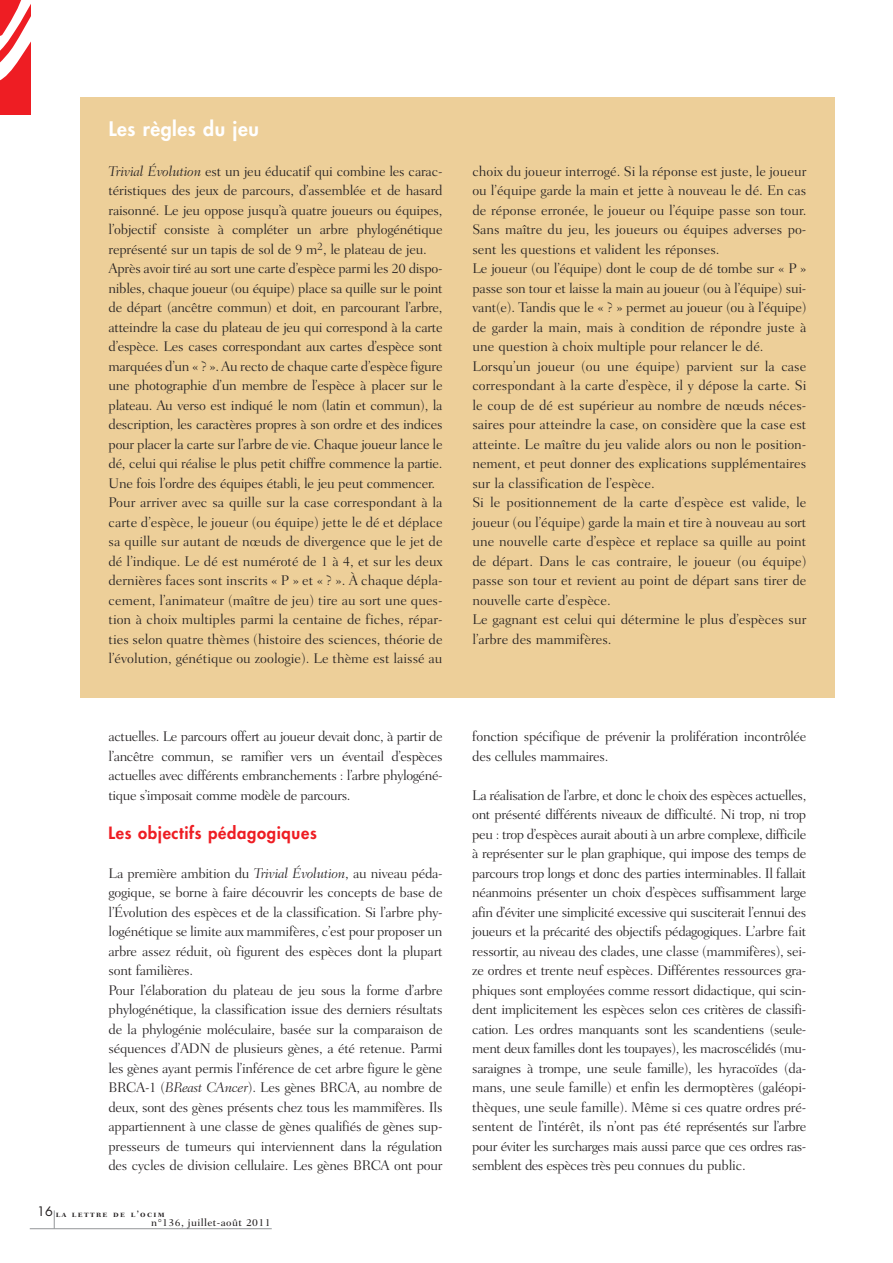
<style>
.page{position:relative;width:893px;height:1263px;background:#fff}
.page>*{position:absolute;margin:0;border:0;box-sizing:border-box;transform-origin:0 0}
.t1{font:800 19.5px "Futura";letter-spacing:.03em;color:#fff}
.t2{font:800 16.5px "Futura";letter-spacing:.04em;color:#ee1d23}
.t3{font:300 14.25px/19.5px "Fairfield LH";letter-spacing:-.015em;color:#231f20}
.t4{font:500 10.5px "Fairfield LH";letter-spacing:.04em;color:#231f20}
.t5{font:9px "Fairfield LH Bold SC";letter-spacing:.15em;color:#231f20}
.s1{font-style:italic}
.s2{font-family:"Futura";font-size:12.75px}
</style>
<div class="page">
<svg style="left:54px;top:1210px;width:1px;height:18px"></svg>
<hr style="left:30px;top:1228px;width:242px;height:1px;background:#939598">
<svg style="left:0;top:0;width:30px;height:114px"></svg>
<div style="left:81px;top:97px;width:754px;height:600px;background:#edcf99"></div>
<h1 class="t1" style="left:109px;top:120px;width:152px">Les règles du jeu</h1>
<p class="t3" style="left:109px;top:162px;width:336px"><span class="s1">Trivial Évolution</span> est un jeu éducatif qui combine les carac&shy;téristiques des jeux de parcours, d’assemblée et de hasard raisonné. Le jeu oppose jusqu’à quatre joueurs ou équipes, l’objectif consiste à compléter un arbre phylogénétique représenté sur un tapis de sol de 9 m<sup>2</sup>, le plateau de jeu.<br>Après avoir tiré au sort une carte d’espèce parmi les 20 dispo&shy;nibles, chaque joueur (ou équipe) place sa quille sur le point de départ (ancêtre commun) et doit, en parcourant l’arbre, atteindre la case du plateau de jeu qui correspond à la carte d’espèce. Les cases correspondant aux cartes d’espèce sont marquées d’un « ? ».Au recto de chaque carte d’espèce figure une photographie d’un membre de l’espèce à placer sur le plateau. Au verso est indiqué le nom (latin et commun), la description, les caractères propres à son ordre et des indices pour placer la carte sur l’arbre de vie. Chaque joueur lance le dé, celui qui réalise le plus petit chiffre commence la partie.<br>Une fois l’ordre des équipes établi, le jeu peut commencer.<br>Pour arriver avec sa quille sur la case correspondant à la carte d’espèce, le joueur (ou équipe) jette le dé et déplace sa quille sur autant de nœuds de divergence que le jet de dé l’indique. Le dé est numéroté de 1 à 4, et sur les deux dernières faces sont inscrits « P » et « ? ». À chaque dépla&shy;cement, l’animateur (maître de jeu) tire au sort une ques&shy;tion à choix multiples parmi la centaine de fiches, répar&shy;ties selon quatre thèmes (histoire des sciences, théorie de l’évolution, génétique ou zoologie). Le thème est laissé au</p>
<p class="t3" style="left:472px;top:162px;width:336px">choix du joueur interrogé. Si la réponse est juste, le joueur ou l’équipe garde la main et jette à nouveau le dé. En cas de réponse erronée, le joueur ou l’équipe passe son tour.<br>Sans maître du jeu, les joueurs ou équipes adverses po&shy;sent les questions et valident les réponses.<br>Le joueur (ou l’équipe) dont le coup de dé tombe sur « P » passe son tour et laisse la main au joueur (ou à l’équipe) sui&shy;vant(e). Tandis que le « ? » permet au joueur (ou à l’équipe) de garder la main, mais à condition de répondre juste à une question à choix multiple pour relancer le dé.<br>Lorsqu’un joueur (ou une équipe) parvient sur la case correspondant à la carte d’espèce, il y dépose la carte. Si le coup de dé est supérieur au nombre de nœuds néces&shy;saires pour atteindre la case, on considère que la case est atteinte. Le maître du jeu valide alors ou non le position&shy;nement, et peut donner des explications supplémentaires sur la classification de l’espèce.<br>Si le positionnement de la carte d’espèce est valide, le joueur (ou l’équipe) garde la main et tire à nouveau au sort une nouvelle carte d’espèce et replace sa quille au point de départ. Dans le cas contraire, le joueur (ou équipe) passe son tour et revient au point de départ sans tirer de nouvelle carte d’espèce.<br>Le gagnant est celui qui détermine le plus d’espèces sur l’arbre des mammifères.</p>
<p class="t3" style="left:109px;top:728px;width:336px;text-align:justify">actuelles. Le parcours offert au joueur devait donc, à partir de l’ancêtre commun, se ramifier vers un éventail d’espèces actuelles avec différents embranchements : l’arbre phylogéné&shy;tique s’imposait comme modèle de parcours.</p>
<p class="t2" style="left:109px;top:825px;width:210px">Les objectifs pédagogiques</p>
<p class="t3" style="left:109px;top:864px;width:336px">La première ambition du <span class="s1">Trivial Évolution</span>, au niveau péda&shy;gogique, se borne à faire découvrir les concepts de base de l’Évolution des espèces et de la classification. Si l’arbre phy&shy;logénétique se limite aux mammifères, c’est pour proposer un arbre assez réduit, où figurent des espèces dont la plupart sont familières.<br>Pour l’élaboration du plateau de jeu sous la forme d’arbre phylogénétique, la classification issue des derniers résultats de la phylogénie moléculaire, basée sur la comparaison de séquences d’ADN de plusieurs gènes, a été retenue. Parmi les gènes ayant permis l’inférence de cet arbre figure le gène BRCA-1 (<span class="s1">BReast CAncer</span>). Les gènes BRCA, au nombre de deux, sont des gènes présents chez tous les mammifères. Ils appartiennent à une classe de gènes qualifiés de gènes sup&shy;presseurs de tumeurs qui interviennent dans la régulation des cycles de division cellulaire. Les gènes BRCA ont pour</p>
<p class="t5" style="left:37px;top:1210px;width:129px"><span class="s2">16</span> la lettre de l’ocim</p>
<p class="t4" style="left:151px;top:1218px;width:121px">n°136, juillet-août 2011</p>
<p class="t3" style="left:472px;top:728px;width:336px">fonction spécifique de prévenir la prolifération incontrôlée des cellules mammaires.</p>
<p class="t3" style="left:472px;top:786px;width:336px;text-align:justify">La réalisation de l’arbre, et donc le choix des espèces actuelles, ont présenté différents niveaux de difficulté. Ni trop, ni trop peu : trop d’espèces aurait abouti à un arbre complexe, difficile à représenter sur le plan graphique, qui impose des temps de parcours trop longs et donc des parties interminables. Il fallait néanmoins présenter un choix d’espèces suffisamment large afin d’éviter une simplicité excessive qui susciterait l’ennui des joueurs et la précarité des objectifs pédagogiques. L’arbre fait ressortir, au niveau des clades, une classe (mammifères), sei&shy;ze ordres et trente neuf espèces. Différentes ressources gra&shy;phiques sont employées comme ressort didactique, qui scin&shy;dent implicitement les espèces selon ces critères de classifi&shy;cation. Les ordres manquants sont les scandentiens (seule&shy;ment deux familles dont les toupayes), les macroscélidés (mu&shy;saraignes à trompe, une seule famille), les hyracoïdes (da&shy;mans, une seule famille) et enfin les dermoptères (galéopi&shy;thèques, une seule famille). Même si ces quatre ordres pré&shy;sentent de l’intérêt, ils n’ont pas été représentés sur l’arbre pour éviter les surcharges mais aussi parce que ces ordres ras&shy;semblent des espèces très peu connues du public.</p>
</div>
